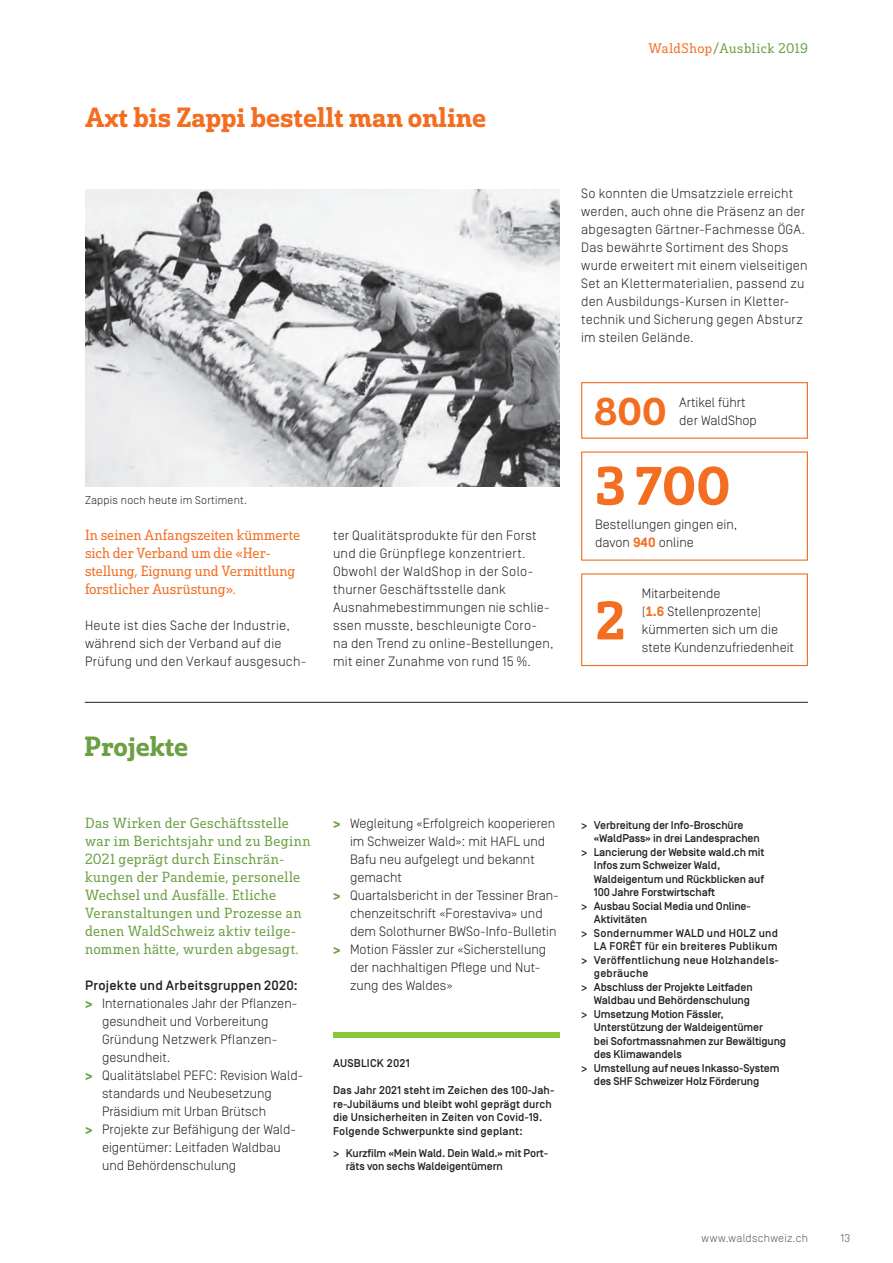
<style>
.page{position:relative;width:893px;height:1263px;background:#fff}
.page>*{position:absolute;margin:0;border:0;box-sizing:border-box;transform-origin:0 0}
.t1{font:52.5px "Solitas Slab Nor Dem";color:#f36e21}
.t2{font:37.5px "Solitas Slab Nor Dem";color:#f36e21}
.t3{font:27px "Solitas Slab Nor Dem";color:#f36e21}
.t4{font:27px "Solitas Slab Nor Dem";color:#6ba043}
.t5{font:14.25px/18px "Solitas Slab Nor Boo";letter-spacing:.025em;color:#6ba043}
.t6{font:14.25px/18px "Solitas Slab Nor Boo";color:#f36e21}
.t7{font:300 13.5px/18px "Simplon Norm";color:#231f20}
.t8{font:300 13.5px/18px "Simplon Norm";letter-spacing:.02em;color:#231f20}
.t9{font:500 13.5px "Simplon Norm";letter-spacing:.015em;color:#231f20}
.t10{font:13.5px "Solitas Slab Nor Boo";letter-spacing:.035em;color:#6ba043}
.t11{font:500 11.25px/13.5px "Simplon Norm";letter-spacing:-.01em;color:#231f20}
.t12{font:500 11.25px/13.5px "Simplon Norm";letter-spacing:.01em;color:#231f20}
.t13{font:500 11.25px "Simplon Norm";letter-spacing:.02em;color:#231f20}
.t14{font:300 11.25px "Simplon Norm";letter-spacing:.02em;color:#231f20}
.t15{font:300 11.25px "Simplon Norm";letter-spacing:.025em;color:#57585a}
.s1{color:#f36e21}
.s2{font-weight:700;color:#f36e21}
.s3{font-weight:700;color:#6ba043}
</style>
<div class="page">
<img style="left:85px;top:189px;width:475px;height:297px">
<hr style="left:85px;top:702px;width:723px;height:1px;background:#231f20">
<div style="left:333px;top:1032px;width:227px;height:6px;background:#8bc63e"></div>
<div style="left:581px;top:382px;width:227px;height:57px;border:1px solid #f36e21"></div>
<div style="left:581px;top:573px;width:227px;height:93px;border:1px solid #f36e21"></div>
<div style="left:581px;top:451px;width:227px;height:110px;border:1px solid #f36e21"></div>
<h3 class="t3" style="left:85px;top:100px;width:403px">Axt bis Zappi bestellt man online</h3>
<p class="t14" style="left:85px;top:494px;width:163px">Zappis noch heute im Sortiment.</p>
<p class="t6" style="left:85px;top:526px;width:216px">In seinen Anfangszeiten kümmerte sich der Verband um die «Her&shy;stellung, Eignung und Vermittlung forstlicher Ausrüstung».</p>
<p class="t8" style="left:85px;top:617px;width:223px">Heute ist dies Sache der Industrie, während sich der Verband auf die<br>Prüfung und den Verkauf ausgesuch-</p>
<p class="t7" style="left:333px;top:527px;width:222px">ter Qualitätsprodukte für den Forst und die Grünpflege konzentriert.<br>Obwohl der WaldShop in der Solo&shy;thurner Geschäftsstelle dank Ausnahmebestimmungen nie schlie&shy;ssen musste, beschleunigte Coro&shy;na den Trend zu online-Bestellungen, mit einer Zunahme von rund 15 %.</p>
<p class="t10" style="left:648px;top:40px;width:161px"><span class="s1">WaldShop</span> /Ausblick 2019</p>
<p class="t7" style="left:581px;top:184px;width:228px">So konnten die Umsatzziele erreicht werden, auch ohne die Präsenz an der abgesagten Gärtner-Fachmesse ÖGA.<br>Das bewährte Sortiment des Shops wurde erweitert mit einem vielseitigen Set an Klettermaterialien, passend zu den Ausbildungs-Kursen in Kletter&shy;technik und Sicherung gegen Absturz im steilen Gelände.</p>
<h2 class="t2" style="left:594px;top:387px;width:74px">800</h2>
<p class="t7" style="left:679px;top:393px;width:68px">Artikel führt</p>
<p class="t7" style="left:679px;top:411px;width:79px">der WaldShop</p>
<h1 class="t1" style="left:595px;top:452px;width:137px">3 700</h1>
<p class="t7" style="left:595px;top:515px;width:144px">Bestellungen gingen ein, davon <span class="s2">940</span> online</p>
<h1 class="t1" style="left:595px;top:587px;width:32px">2</h1>
<p class="t7" style="left:642px;top:585px;width:138px">Mitarbeitende<br>(<span class="s2">1.6</span> Stellenprozente) kümmerten sich um die</p>
<p class="t7" style="left:642px;top:639px;width:154px">stete Kundenzufriedenheit</p>
<h3 class="t4" style="left:84px;top:729px;width:106px">Projekte</h3>
<p class="t5" style="left:85px;top:814px;width:227px">Das Wirken der Geschäftsstelle war im Berichtsjahr und zu Beginn<br>2021 geprägt durch Einschrän&shy;kungen der Pandemie, personelle<br>Wechsel und Ausfälle. Etliche<br>Veranstaltungen und Prozesse an denen WaldSchweiz aktiv teilge&shy;nommen hätte, wurden abgesagt.</p>
<p class="t9" style="left:85px;top:978px;width:214px">Projekte und Arbeitsgruppen 2020:</p>
<p class="t7" style="left:85px;top:995px;width:214px"><span class="s3">&gt;</span> Internationales Jahr der Pflanzen-</p>
<p class="t7" style="left:102px;top:1013px;width:168px">gesundheit und Vorbereitung</p>
<p class="t7" style="left:102px;top:1031px;width:177px">Gründung Netzwerk Pflanzen-</p>
<p class="t7" style="left:102px;top:1049px;width:70px">gesundheit.</p>
<p class="t7" style="left:85px;top:1066px;width:220px"><span class="s3">&gt;</span> Qualitätslabel PEFC: Revision Wald-</p>
<p class="t7" style="left:102px;top:1084px;width:171px">standards und Neubesetzung</p>
<p class="t7" style="left:102px;top:1102px;width:166px">Präsidium mit Urban Brütsch</p>
<p class="t7" style="left:85px;top:1120px;width:213px"><span class="s3">&gt;</span> Projekte zur Befähigung der Wald-</p>
<p class="t7" style="left:102px;top:1138px;width:180px">eigentümer: Leitfaden Waldbau</p>
<p class="t7" style="left:102px;top:1156px;width:136px">und Behördenschulung</p>
<p class="t7" style="left:333px;top:815px;width:224px"><span class="s3">&gt;</span> Wegleitung «Erfolgreich kooperieren</p>
<p class="t7" style="left:350px;top:833px;width:197px">im Schweizer Wald»: mit HAFL und</p>
<p class="t7" style="left:350px;top:851px;width:186px">Bafu neu aufgelegt und bekannt</p>
<p class="t7" style="left:350px;top:869px;width:53px">gemacht</p>
<p class="t7" style="left:333px;top:887px;width:227px"><span class="s3">&gt;</span> Quartalsbericht in der Tessiner Bran-</p>
<p class="t7" style="left:350px;top:904px;width:194px">chenzeitschrift «Forestaviva» und</p>
<p class="t7" style="left:350px;top:922px;width:208px">dem Solothurner BWSo-Info-Bulletin</p>
<p class="t7" style="left:333px;top:940px;width:214px"><span class="s3">&gt;</span> Motion Fässler zur «Sicherstellung</p>
<p class="t7" style="left:350px;top:958px;width:192px">der nachhaltigen Pflege und Nut-</p>
<p class="t7" style="left:350px;top:976px;width:104px">zung des Waldes»</p>
<p class="t13" style="left:333px;top:1057px;width:78px">AUSBLICK 2021</p>
<p class="t12" style="left:333px;top:1084px;width:223px">Das Jahr 2021 steht im Zeichen des 100-Jah&shy;re-Jubiläums und bleibt wohl geprägt durch die Unsicherheiten in Zeiten von Covid-19.<br>Folgende Schwerpunkte sind geplant:</p>
<p class="t11" style="left:346px;top:1146px;width:204px;text-indent:-13px">&gt; Kurzfilm «Mein Wald. Dein Wald.» mit Port&shy;räts von sechs Waldeigentümern</p>
<p class="t11" style="left:581px;top:818px;width:164px">&gt; Verbreitung der Info-Broschüre</p>
<p class="t11" style="left:594px;top:832px;width:167px">«WaldPass» in drei Landesprachen</p>
<p class="t11" style="left:581px;top:845px;width:185px">&gt; Lancierung der Website wald.ch mit</p>
<p class="t11" style="left:594px;top:859px;width:128px">Infos zum Schweizer Wald,</p>
<p class="t11" style="left:594px;top:872px;width:172px">Waldeigentum und Rückblicken auf</p>
<p class="t11" style="left:594px;top:886px;width:123px">100 Jahre Forstwirtschaft</p>
<p class="t11" style="left:581px;top:899px;width:171px">&gt; Ausbau Social Media und Online-</p>
<p class="t11" style="left:594px;top:913px;width:55px">Aktivitäten</p>
<p class="t13" style="left:581px;top:927px;width:198px">&gt; Sondernummer WALD und HOLZ und</p>
<p class="t13" style="left:594px;top:940px;width:185px">LA FORÊT für ein breiteres Publikum</p>
<p class="t13" style="left:581px;top:954px;width:199px">&gt; Veröffentlichung neue Holzhandels-</p>
<p class="t13" style="left:594px;top:967px;width:56px">gebräuche</p>
<p class="t11" style="left:581px;top:980px;width:173px">&gt; Abschluss der Projekte Leitfaden</p>
<p class="t11" style="left:594px;top:994px;width:158px">Waldbau und Behördenschulung</p>
<p class="t11" style="left:581px;top:1007px;width:144px">&gt; Umsetzung Motion Fässler,</p>
<p class="t11" style="left:594px;top:1021px;width:171px">Unterstützung der Waldeigentümer</p>
<p class="t11" style="left:594px;top:1034px;width:194px">bei Sofortmassnahmen zur Bewältigung</p>
<p class="t11" style="left:594px;top:1048px;width:89px">des Klimawandels</p>
<p class="t11" style="left:581px;top:1061px;width:200px">&gt; Umstellung auf neues Inkasso-System</p>
<p class="t11" style="left:594px;top:1075px;width:167px">des SHF Schweizer Holz Förderung</p>
<p class="t15" style="left:701px;top:1232px;width:108px">www.waldschweiz.ch</p>
<p class="t15" style="left:841px;top:1232px;width:11px">13</p>
</div>
